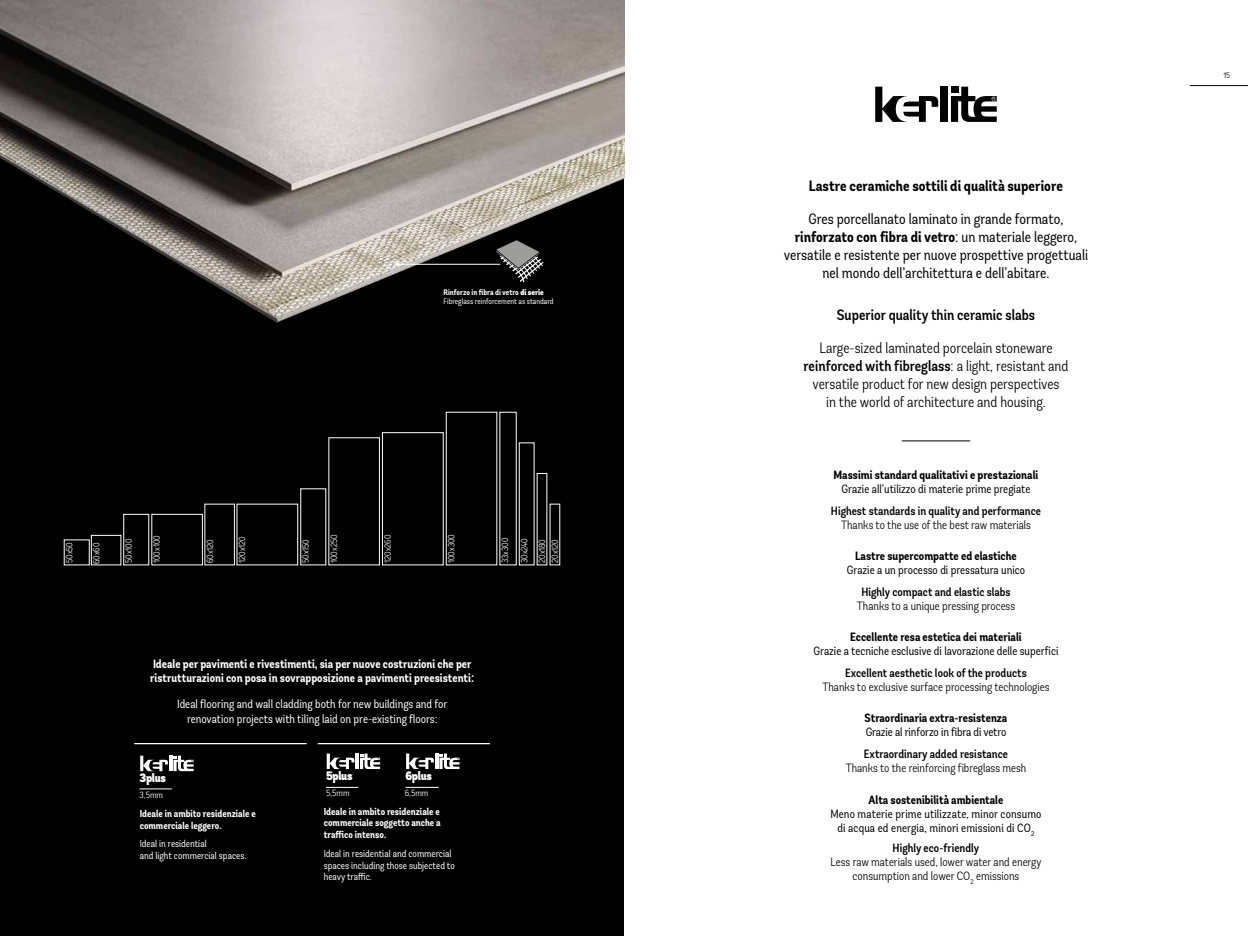
<style>
.page{position:relative;width:1248px;height:936px;background:#fff}
.page>*{position:absolute;margin:0;border:0;box-sizing:border-box;transform-origin:0 0}
.t1{font:condensed 15px/18px "Andes";color:#000;text-align:center}
.t2{font:300 condensed 15px/18px "Andes";color:#000;text-align:center}
.t3{font:700 condensed 15px "Andes";color:#000}
.t4{font:500 condensed 15px "Andes";color:#000}
.t5{font:900 condensed 12.2px "Andes";letter-spacing:-.025em;color:#fff}
.t6{font:condensed 12px/14px "Andes";color:#000;text-align:center}
.t7{font:300 condensed 12px/14px "Andes";color:#000;text-align:center}
.t8{font:700 condensed 12px "Andes";color:#000}
.t9{font:500 condensed 12px "Andes";color:#000}
.t10{font:700 condensed 12px/14px "Andes";color:#fff}
.t11{font:condensed 12px/14px "Andes";color:#fff;text-align:center}
.t12{font:condensed 10px/11.5px "Andes";color:#fff}
.t13{font:700 condensed 10px/11.5px "Andes";color:#fff;text-align:justify}
.t14{font:300 condensed 9.1px/19.4px "Andes";color:#fff;scale:.95 1}
.t15{font:300 condensed 9px "Andes";color:#fff}
.t16{font:condensed 8px/9px "Andes";color:#fff}
.t17{font:300 condensed 8px "Andes";color:#000}
.s1{font-weight:700}
.s2{font-weight:900}
.s3{font-weight:500}
</style>
<div class="page">
<div style="left:0;top:78px;width:623px;height:857px;background:#000"></div>
<hr style="left:901px;top:440px;width:69px;height:1px;background:#000">
<div style="left:940px;top:87px;width:7px;height:35px;background:#000"></div>
<svg style="left:875px;top:87px;width:63px;height:35px"></svg>
<svg style="left:950px;top:87px;width:46px;height:35px"></svg>
<svg style="left:140px;top:755px;width:54px;height:16px"></svg>
<hr style="left:355px;top:753px;width:3px;height:16px;background:#fff">
<svg style="left:327px;top:753px;width:27px;height:16px"></svg>
<svg style="left:360px;top:753px;width:20px;height:16px"></svg>
<svg style="left:406px;top:753px;width:53px;height:16px"></svg>
<hr style="left:326px;top:787px;width:32px;height:1px;background:#fff">
<hr style="left:405px;top:787px;width:33px;height:1px;background:#fff">
<hr style="left:139px;top:788px;width:33px;height:1px;background:#fff">
<hr style="left:134px;top:743px;width:172px;height:1px;background:#fff">
<hr style="left:318px;top:743px;width:172px;height:1px;background:#fff">
<img style="left:0;top:0;width:624px;height:431px">
<hr style="left:397px;top:264px;width:103px;height:1px;background:#fff">
<svg style="left:395px;top:262px;width:4px;height:4px"></svg>
<svg style="left:496px;top:240px;width:47px;height:42px"></svg>
<div style="left:519px;top:442px;width:15px;height:123px;border:1px solid #fff"></div>
<div style="left:446px;top:412px;width:51px;height:153px;border:1px solid #fff"></div>
<div style="left:382px;top:432px;width:61px;height:133px;border:1px solid #fff"></div>
<div style="left:204px;top:504px;width:31px;height:61px;border:1px solid #fff"></div>
<div style="left:91px;top:535px;width:30px;height:30px;border:1px solid #fff"></div>
<div style="left:123px;top:514px;width:26px;height:51px;border:1px solid #fff"></div>
<hr style="left:1189px;top:85px;width:58px;height:1px;background:#000">
<p class="t16" style="left:443px;top:288px;width:112px"><span class="s1">Rinforzo in fibra di vetro</span> <span class="s2">di serie<br></span>Fibreglass reinforcement as standard</p>
<p class="t14" style="left:60px;top:563px;width:24px;rotate:-90deg">50x50</p>
<p class="t14" style="left:87px;top:564px;width:24px;rotate:-90deg">60x60</p>
<p class="t14" style="left:119px;top:563px;width:27px;rotate:-90deg">50x100</p>
<p class="t14" style="left:147px;top:563px;width:31px;rotate:-90deg">100x100</p>
<p class="t14" style="left:200px;top:563px;width:27px;rotate:-90deg">60x120</p>
<p class="t14" style="left:232px;top:563px;width:30px;rotate:-90deg">120x120</p>
<p class="t14" style="left:296px;top:563px;width:27px;rotate:-90deg">50x150</p>
<p class="t14" style="left:324px;top:563px;width:32px;rotate:-90deg">100x250</p>
<p class="t14" style="left:378px;top:563px;width:31px;rotate:-90deg">120x260</p>
<p class="t14" style="left:441px;top:563px;width:32px;rotate:-90deg">100x300</p>
<p class="t14" style="left:495px;top:563px;width:28px;rotate:-90deg">33x300<br>30x240</p>
<p class="t14" style="left:535px;top:563px;width:27px;line-height:12.9px;rotate:-90deg">20x180<br>20x120</p>
<p class="t10" style="left:150px;top:657px;width:325px">Ideale per pavimenti e rivestimenti, sia per nuove costruzioni che per ristrutturazioni con posa in sovrapposizione a pavimenti preesistenti:</p>
<p class="t11" style="left:177px;top:697px;width:272px">Ideal flooring and wall cladding both for new buildings and for renovation projects with tiling laid on pre-existing floors:</p>
<p class="t5" style="left:139px;top:769px;width:28px">3plus</p>
<p class="t5" style="left:326px;top:767px;width:28px">5plus</p>
<p class="t5" style="left:405px;top:767px;width:28px">6plus</p>
<p class="t15" style="left:139px;top:789px;width:25px">3,5mm</p>
<p class="t15" style="left:326px;top:787px;width:25px">5,5mm</p>
<p class="t15" style="left:404px;top:787px;width:25px">6,5mm</p>
<p class="t13" style="left:324px;top:806px;width:118px">Ideale in ambito residenziale e commerciale soggetto anche a traffico intenso.</p>
<p class="t12" style="left:324px;top:847px;width:132px">Ideal in residential and commercial spaces including those subjected to heavy traffic.</p>
<p class="t13" style="left:140px;top:808px;width:118px">Ideale in ambito residenziale e commerciale leggero.</p>
<p class="t12" style="left:140px;top:838px;width:108px">Ideal in residential<br>and light commercial spaces.</p>
<p class="t3" style="left:808px;top:177px;width:255px">Lastre ceramiche sottili di qualità superiore</p>
<p class="t1" style="left:783px;top:210px;width:306px">Gres porcellanato laminato in grande formato, <span class="s1">rinforzato con fibra di vetro</span>: un materiale leggero, versatile e resistente per nuove prospettive progettuali nel mondo dell’architettura e dell’abitare.</p>
<p class="t4" style="left:836px;top:306px;width:200px">Superior quality thin ceramic slabs</p>
<p class="t2" style="left:803px;top:339px;width:266px">Large-sized laminated porcelain stoneware <span class="s3">reinforced with fibreglass</span>: a light, resistant and versatile product for new design perspectives<br>in the world of architecture and housing.</p>
<p class="t8" style="left:833px;top:467px;width:206px">Massimi standard qualitativi e prestazionali</p>
<p class="t6" style="left:841px;top:482px;width:190px">Grazie all’utilizzo di materie prime pregiate</p>
<p class="t9" style="left:830px;top:503px;width:211px">Highest standards in quality and performance</p>
<p class="t7" style="left:841px;top:517px;width:191px">Thanks to the use of the best raw materials</p>
<p class="t8" style="left:855px;top:548px;width:163px">Lastre supercompatte ed elastiche</p>
<p class="t6" style="left:846px;top:563px;width:180px">Grazie a un processo di pressatura unico</p>
<p class="t9" style="left:861px;top:584px;width:151px">Highly compact and elastic slabs</p>
<p class="t7" style="left:856px;top:598px;width:160px">Thanks to a unique pressing process</p>
<p class="t8" style="left:850px;top:629px;width:173px">Eccellente resa estetica dei materiali</p>
<p class="t6" style="left:813px;top:644px;width:246px">Grazie a tecniche esclusive di lavorazione delle superfici</p>
<p class="t9" style="left:845px;top:665px;width:183px">Excellent aesthetic look of the products</p>
<p class="t7" style="left:822px;top:679px;width:228px">Thanks to exclusive surface processing technologies</p>
<p class="t8" style="left:864px;top:710px;width:144px">Straordinaria extra-resistenza</p>
<p class="t6" style="left:865px;top:725px;width:142px">Grazie al rinforzo in fibra di vetro</p>
<p class="t9" style="left:863px;top:746px;width:145px">Extraordinary added resistance</p>
<p class="t7" style="left:845px;top:760px;width:182px">Thanks to the reinforcing fibreglass mesh</p>
<p class="t8" style="left:868px;top:792px;width:136px">Alta sostenibilità ambientale</p>
<p class="t6" style="left:830px;top:806px;width:213px">Meno materie prime utilizzate, minor consumo di acqua ed energia, minori emissioni di CO<sub>2</sub></p>
<p class="t9" style="left:892px;top:840px;width:88px">Highly eco-friendly</p>
<p class="t7" style="left:830px;top:855px;width:212px">Less raw materials used, lower water and energy consumption and lower CO<sub>2</sub> emissions</p>
<p class="t17" style="left:1223px;top:70px;width:8px">15</p>
</div>
